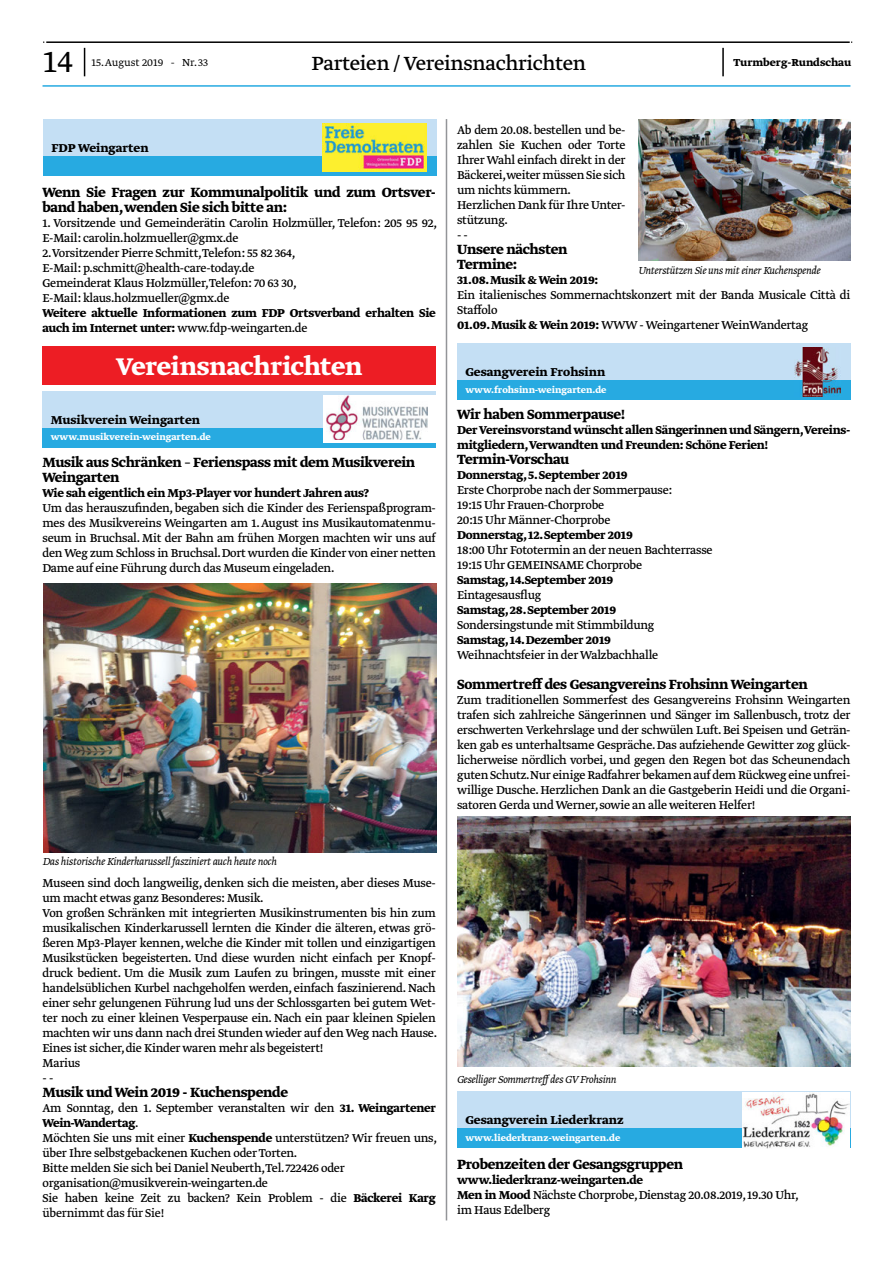
<style>
.page{position:relative;width:893px;height:1263px;background:#fff}
.page>*{position:absolute;margin:0;border:0;box-sizing:border-box;transform-origin:0 0}
.t1{font:300 36px "Greta Text Std";color:#000}
.t2{font:700 28.5px "Greta Text Std";letter-spacing:-.01em;color:#fff}
.t3{font:22.5px "Greta Text Std";letter-spacing:-.015em;color:#000}
.t4{font:700 15.75px/15px "Greta Text Std";letter-spacing:-.02em;color:#000}
.t5{font:13.5px/15px "Greta Text Std";letter-spacing:-.02em;color:#000}
.t6{font:700 13.5px/15px "Greta Text Std";letter-spacing:-.02em;color:#000}
.t7{font:700 13.5px "Greta Text Std";color:#000}
.t8{font:13.5px "Greta Text Std Regular Min";letter-spacing:-.02em;color:#000}
.t9{font:italic 300 12px "Greta Text Std";letter-spacing:-.02em;color:#000}
.t10{font:300 12px "Greta Text Std";color:#000}
.t11{font:700 12px "Greta Text Std";color:#000}
.t12{font:700 10.5px "Greta Text Std";color:#fff}
.s1{font-weight:400}
.s2{font-weight:700}
</style>
<div class="page">
<hr style="left:43px;top:85px;width:807px;height:2px;background:#27aae1">
<hr style="left:46px;top:41px;width:804px;height:2px;background:#000">
<svg style="left:84px;top:48px;width:1px;height:28px"></svg>
<hr style="left:722px;top:48px;width:2px;height:28px;background:#000">
<hr style="left:446px;top:119px;width:1px;height:1101px;background:#939598">
<div style="left:43px;top:119px;width:394px;height:57px;background:#c4dff4"></div>
<div style="left:43px;top:156px;width:394px;height:20px;background:#27aae1"></div>
<img style="left:323px;top:123px;width:104px;height:49px">
<div style="left:43px;top:346px;width:393px;height:38px;background:#ed1d24"></div>
<div style="left:43px;top:391px;width:393px;height:57px;background:#c4dff4"></div>
<div style="left:43px;top:428px;width:393px;height:20px;background:#27aae1"></div>
<div style="left:323px;top:396px;width:113px;height:47px;background:#fff"></div>
<img style="left:326px;top:396px;width:101px;height:44px">
<div style="left:457px;top:1091px;width:393px;height:57px;background:#c4dff4"></div>
<div style="left:457px;top:1128px;width:393px;height:20px;background:#27aae1"></div>
<img style="left:742px;top:1092px;width:107px;height:56px">
<img style="left:43px;top:584px;width:394px;height:269px">
<img style="left:638px;top:119px;width:213px;height:142px">
<div style="left:457px;top:343px;width:393px;height:57px;background:#c4dff4"></div>
<div style="left:457px;top:380px;width:393px;height:20px;background:#27aae1"></div>
<img style="left:794px;top:348px;width:47px;height:48px">
<img style="left:457px;top:816px;width:394px;height:251px">
<h1 class="t1" style="left:43px;top:41px;width:32px">14</h1>
<p class="t10" style="left:91px;top:55px;width:118px">15. August 2019 - Nr. 33</p>
<h3 class="t3" style="left:312px;top:50px;width:276px">Parteien / Vereinsnachrichten</h3>
<p class="t11" style="left:733px;top:56px;width:119px">Turmberg-Rundschau</p>
<p class="t7" style="left:52px;top:140px;width:99px">FDP Weingarten</p>
<p class="t4" style="left:43px;top:186px;width:395px">Wenn Sie Fragen zur Kommunalpolitik und zum Ortsver&shy;band haben,wenden Sie sich bitte an:</p>
<p class="t5" style="left:43px;top:216px;width:396px">1. Vorsitzende und Gemeinderätin Carolin Holzmüller, Telefon: 205 95 92, E-Mail: carolin.holzmueller@gmx.de<br>2.Vorsitzender Pierre Schmitt,Telefon: 55 82 364,<br>E-Mail: p.schmitt@health-care-today.de<br>Gemeinderat Klaus Holzmüller,Telefon: 70 63 30,<br>E-Mail: klaus.holzmueller@gmx.de</p>
<p class="t6" style="left:43px;top:306px;width:395px">Weitere aktuelle Informationen zum FDP Ortsverband erhalten Sie auch im Internet unter: <span class="s1">www.fdp-weingarten.de</span></p>
<h2 class="t2" style="left:116px;top:350px;width:248px">Vereinsnachrichten</h2>
<p class="t7" style="left:51px;top:412px;width:151px">Musikverein Weingarten</p>
<p class="t12" style="left:51px;top:431px;width:162px">www.musikverein-weingarten.de</p>
<p class="t4" style="left:43px;top:456px;width:374px">Musik aus Schränken – Ferienspass mit dem Musikverein<br>Weingarten</p>
<p class="t6" style="left:43px;top:486px;width:328px">Wie sah eigentlich ein Mp3-Player vor hundert Jahren aus?</p>
<p class="t5" style="left:43px;top:501px;width:395px;text-align:justify">Um das herauszufinden, begaben sich die Kinder des Ferienspaßprogram&shy;mes des Musikvereins Weingarten am 1. August ins Musikautomatenmu&shy;seum in Bruchsal. Mit der Bahn am frühen Morgen machten wir uns auf den Weg zum Schloss in Bruchsal.Dort wurden die Kinder von einer netten Dame auf eine Führung durch das Museum eingeladen.</p>
<p class="t9" style="left:43px;top:854px;width:236px">Das historische Kinderkarussell fasziniert auch heute noch</p>
<p class="t5" style="left:43px;top:876px;width:396px">Museen sind doch langweilig, denken sich die meisten, aber dieses Muse&shy;um macht etwas ganz Besonderes: Musik.<br>Von großen Schränken mit integrierten Musikinstrumenten bis hin zum musikalischen Kinderkarussell lernten die Kinder die älteren, etwas grö&shy;ßeren Mp3-Player kennen, welche die Kinder mit tollen und einzigartigen Musikstücken begeisterten. Und diese wurden nicht einfach per Knopf&shy;druck bedient. Um die Musik zum Laufen zu bringen, musste mit einer handelsüblichen Kurbel nachgeholfen werden, einfach faszinierend. Nach einer sehr gelungenen Führung lud uns der Schlossgarten bei gutem Wet&shy;ter noch zu einer kleinen Vesperpause ein. Nach ein paar kleinen Spielen machten wir uns dann nach drei Stunden wieder auf den Weg nach Hause.<br>Eines ist sicher, die Kinder waren mehr als begeistert!<br>Marius</p>
<p class="t5" style="left:43px;top:1071px;width:12px">- -</p>
<p class="t4" style="left:43px;top:1086px;width:247px">Musik und Wein 2019 - Kuchenspende</p>
<p class="t5" style="left:43px;top:1101px;width:396px">Am Sonntag, den 1. September veranstalten wir den <span class="s2">31. Weingartener Wein-Wandertag</span>.<br>Möchten Sie uns mit einer <span class="s2">Kuchenspende</span> unterstützen? Wir freuen uns, über Ihre selbstgebackenen Kuchen oder Torten.<br>Bitte melden Sie sich bei Daniel Neuberth,Tel. 722426 oder organisation@musikverein-weingarten.de<br>Sie haben keine Zeit zu backen? Kein Problem - die <span class="s2">Bäckerei Karg</span></p>
<p class="t8" style="left:43px;top:1205px;width:123px">übernimmt das für Sie!</p>
<p class="t5" style="left:457px;top:123px;width:170px">Ab dem 20.08. bestellen und be&shy;zahlen Sie Kuchen oder Torte<br>Ihrer Wahl einfach direkt in der<br>Bäckerei,weiter müssen Sie sich um nichts kümmern.<br>Herzlichen Dank für Ihre Unter&shy;stützung.</p>
<p class="t5" style="left:457px;top:228px;width:12px">- -</p>
<p class="t4" style="left:457px;top:242px;width:112px">Unsere nächsten<br>Termine:</p>
<p class="t6" style="left:457px;top:273px;width:143px">31.08. Musik &amp; Wein 2019:</p>
<p class="t5" style="left:457px;top:288px;width:395px">Ein italienisches Sommernachtskonzert mit der Banda Musicale Città di<br>Staffolo<br><span class="s2">01.09. Musik &amp; Wein 2019:</span> WWW - Weingartener WeinWandertag</p>
<p class="t9" style="left:638px;top:264px;width:184px">Unterstützen Sie uns mit einer Kuchenspende</p>
<p class="t7" style="left:465px;top:364px;width:141px">Gesangverein Frohsinn</p>
<p class="t12" style="left:465px;top:384px;width:143px">www.frohsinn-weingarten.de</p>
<p class="t4" style="left:457px;top:407px;width:170px">Wir haben Sommerpause!</p>
<p class="t6" style="left:457px;top:423px;width:395px">Der Vereinsvorstand wünscht allen Sängerinnen und Sängern,Vereins&shy;mitgliedern,Verwandten und Freunden: Schöne Ferien!</p>
<p class="t4" style="left:457px;top:452px;width:114px">Termin-Vorschau</p>
<p class="t6" style="left:457px;top:468px;width:172px">Donnerstag, 5. September 2019</p>
<p class="t5" style="left:457px;top:483px;width:217px">Erste Chorprobe nach der Sommerpause:<br>19:15 Uhr Frauen-Chorprobe<br>20:15 Uhr Männer-Chorprobe</p>
<p class="t6" style="left:457px;top:528px;width:177px">Donnerstag, 12. September 2019</p>
<p class="t5" style="left:457px;top:543px;width:257px">18:00 Uhr Fototermin an der neuen Bachterrasse<br>19:15 Uhr GEMEINSAME Chorprobe</p>
<p class="t6" style="left:457px;top:573px;width:158px">Samstag, 14.September 2019</p>
<p class="t5" style="left:457px;top:588px;width:86px">Eintagesausflug</p>
<p class="t6" style="left:457px;top:603px;width:161px">Samstag, 28. September 2019</p>
<p class="t5" style="left:457px;top:618px;width:199px">Sondersingstunde mit Stimmbildung</p>
<p class="t6" style="left:457px;top:633px;width:155px">Samstag, 14. Dezember 2019</p>
<p class="t5" style="left:457px;top:648px;width:203px">Weihnachtsfeier in der Walzbachhalle</p>
<p class="t4" style="left:457px;top:677px;width:352px">Sommertreff des Gesangvereins Frohsinn Weingarten</p>
<p class="t5" style="left:457px;top:693px;width:395px;text-align:justify">Zum traditionellen Sommerfest des Gesangvereins Frohsinn Weingarten trafen sich zahlreiche Sängerinnen und Sänger im Sallenbusch, trotz der erschwerten Verkehrslage und der schwülen Luft. Bei Speisen und Geträn&shy;ken gab es unterhaltsame Gespräche. Das aufziehende Gewitter zog glück&shy;licherweise nördlich vorbei, und gegen den Regen bot das Scheunendach guten Schutz.Nur einige Radfahrer bekamen auf dem Rückweg eine unfrei&shy;willige Dusche. Herzlichen Dank an die Gastgeberin Heidi und die Organi&shy;satoren Gerda und Werner, sowie an alle weiteren Helfer!</p>
<p class="t9" style="left:457px;top:1072px;width:161px">Geselliger Sommertreff des GV Frohsinn</p>
<p class="t7" style="left:465px;top:1112px;width:160px">Gesangverein Liederkranz</p>
<p class="t12" style="left:465px;top:1131px;width:156px">www.liederkranz-weingarten.de</p>
<p class="t4" style="left:457px;top:1157px;width:228px">Probenzeiten der Gesangsgruppen</p>
<p class="t5" style="left:457px;top:1173px;width:343px"><span class="s2">www.liederkranz-weingarten.de<br>Men in Mood</span> Nächste Chorprobe, Dienstag 20.08.2019, 19.30 Uhr, im Haus Edelberg</p>
</div>
